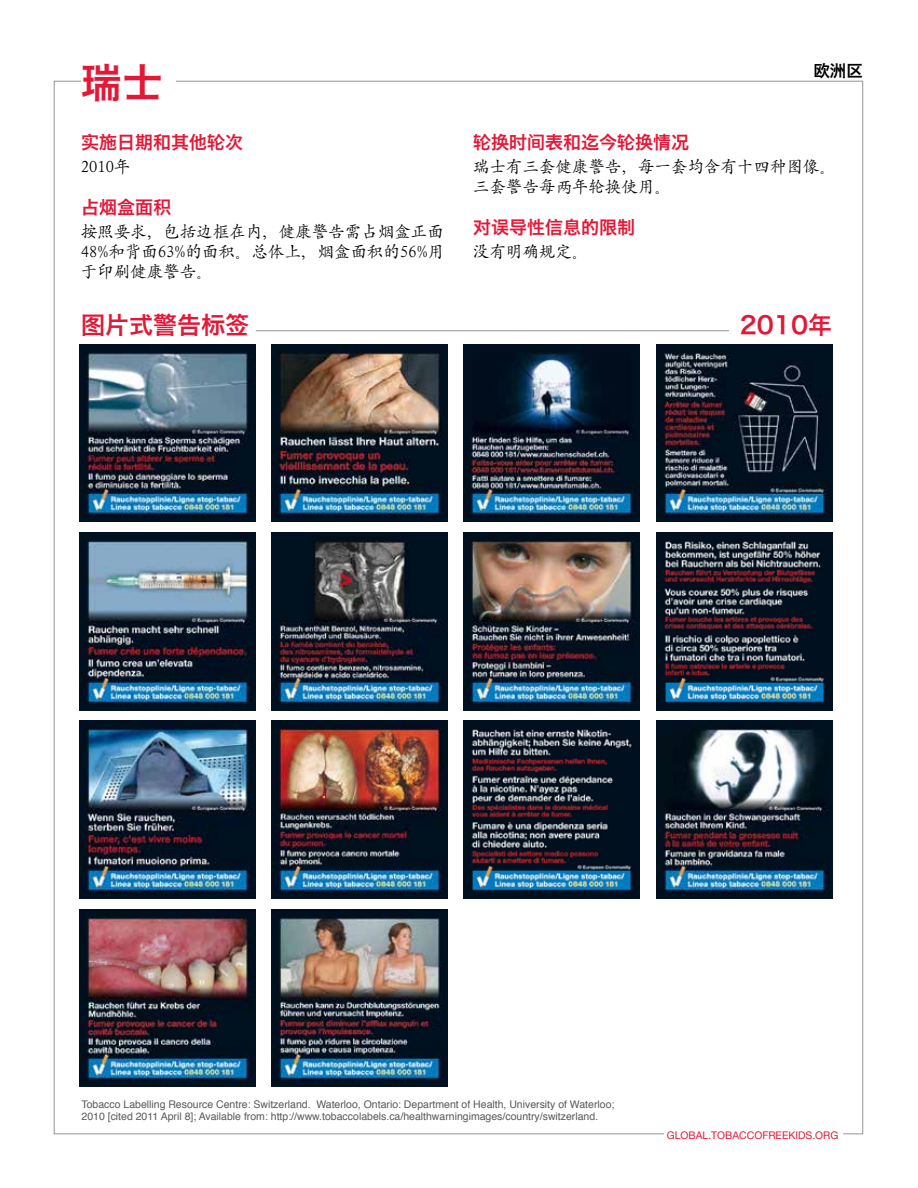
<style>
.page{position:relative;width:918px;height:1188px;background:#fff}
.page>*{position:absolute;margin:0;border:0;box-sizing:border-box;transform-origin:0 0}
.t1{font:40.5px "Hiragino Sans GB W6";color:#e31837}
.t2{font:24px "Hiragino Sans GB W6";color:#e31837}
.t3{font:18px "Hiragino Sans GB W6";color:#e31837}
.t4{font:16.5px/19.8px "SIL Kai Reg Jian";color:#000;text-align:justify}
.t5{font:16.5px "Hiragino Sans GB W6";color:#000}
.t6{font:10.5px/12px "Helvetica";color:#58595b}
.t7{font:10.5px "Helvetica Neue";color:#e31837}
</style>
<div class="page">
<hr style="left:256px;top:331px;width:473px;height:1px;background:#939598">
<img style="left:79px;top:533px;width:177px;height:177px">
<img style="left:271px;top:533px;width:177px;height:177px">
<img style="left:657px;top:721px;width:176px;height:177px">
<img style="left:463px;top:533px;width:176px;height:177px">
<img style="left:79px;top:721px;width:177px;height:177px">
<img style="left:271px;top:721px;width:177px;height:177px">
<img style="left:79px;top:909px;width:177px;height:178px">
<img style="left:271px;top:909px;width:177px;height:178px">
<img style="left:79px;top:344px;width:177px;height:178px">
<img style="left:271px;top:344px;width:177px;height:178px">
<img style="left:463px;top:721px;width:176px;height:177px">
<img style="left:463px;top:344px;width:176px;height:178px">
<img style="left:657px;top:533px;width:176px;height:177px">
<img style="left:657px;top:344px;width:176px;height:178px">
<h1 class="t1" style="left:81px;top:56px;width:84px">瑞士</h1>
<h3 class="t5" style="left:813px;top:60px;width:51px">欧洲区</h3>
<h3 class="t3" style="left:81px;top:131px;width:163px">实施日期和其他轮次</h3>
<h3 class="t4" style="left:81px;top:156px;width:51px">2010年</h3>
<h3 class="t3" style="left:81px;top:195px;width:91px">占烟盒面积</h3>
<h3 class="t4" style="left:81px;top:220px;width:365px">按照要求，包括边框在内，健康警告需占烟盒正面48%和背面63%的面积。总体上，烟盒面积的56%用于印刷健康警告。</h3>
<h2 class="t2" style="left:81px;top:309px;width:169px">图片式警告标签</h2>
<h3 class="t3" style="left:473px;top:131px;width:217px">轮换时间表和迄今轮换情况</h3>
<h3 class="t4" style="left:473px;top:156px;width:364px">瑞士有三套健康警告，每一套均含有十四种图像。三套警告每两年轮换使用。</h3>
<h3 class="t3" style="left:473px;top:215px;width:163px">对误导性信息的限制</h3>
<h3 class="t4" style="left:473px;top:240px;width:117px">没有明确规定。</h3>
<h2 class="t2" style="left:740px;top:309px;width:94px">2010年</h2>
<p class="t6" style="left:82px;top:1098px;width:534px">Tobacco Labelling Resource Centre: Switzerland. Waterloo, Ontario: Department of Health, University of Waterloo;<br>2010 [cited 2011 April 8]; Available from: http://www.tobaccolabels.ca/healthwarningimages/country/switzerland.</p>
<p class="t7" style="left:667px;top:1126px;width:173px">GLOBAL.TOBACCOFREEKIDS.ORG</p>
</div>
